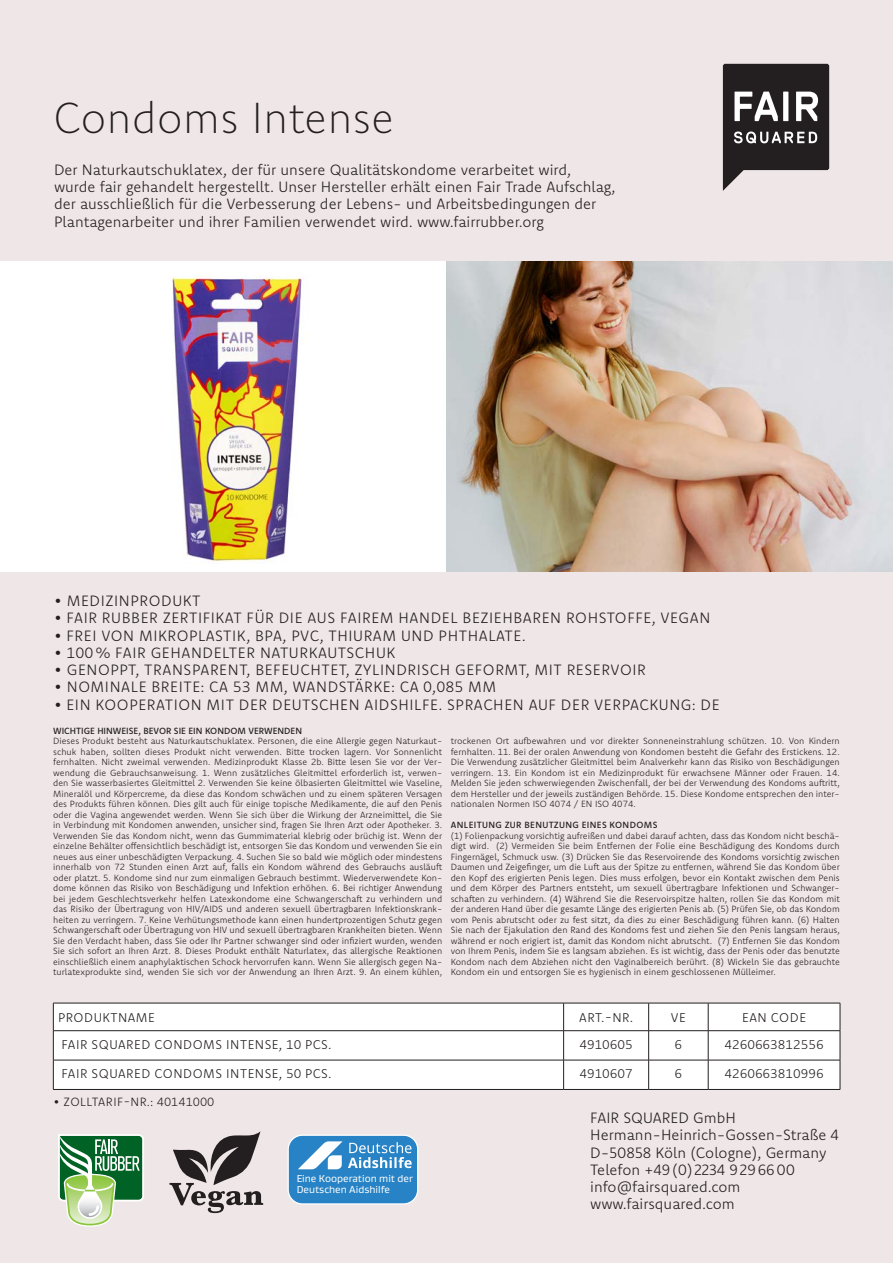
<style>
.page{position:relative;width:893px;height:1263px;background:#efe6e7}
.page>*{position:absolute;margin:0;border:0;box-sizing:border-box;transform-origin:0 0}
.t1{font:200 43.5px "Komet Pro";color:#231f20}
.Fliesstext{font:300 15px/17.2px "Komet Pro";color:#231f20}
.Fliesstext-2{font:300 15px "Komet Pro";letter-spacing:.04em;color:#231f20}
.t2{font:300 12.75px "Komet Pro";letter-spacing:.035em;color:#231f20}
.t3{font:300 12.75px "Komet Pro";color:#231f20}
.t4{font:300 12px "Komet Pro";color:#231f20}
.t5{font:10.35px/11.1px "Gustan";color:#fff}
.t6{font:300 9px/10.5px "Komet Pro";color:#231f20;text-align:justify}
.t7{font:500 9px "Komet Pro";color:#231f20}
.t8{font:500 9px "Komet Pro";letter-spacing:.04em;color:#231f20}
</style>
<div class="page">
<hr style="left:53px;top:1089px;width:511px;height:1px;background:#231f20">
<hr style="left:564px;top:1089px;width:85px;height:1px;background:#231f20">
<hr style="left:649px;top:1089px;width:59px;height:1px;background:#231f20">
<div style="left:53px;top:1003px;width:788px;height:86px;background:#fff"></div>
<hr style="left:708px;top:1089px;width:132px;height:1px;background:#231f20">
<div style="left:0;top:261px;width:446px;height:311px;background:#fff"></div>
<img style="left:446px;top:261px;width:447px;height:311px">
<svg style="left:723px;top:64px;width:106px;height:127px"></svg>
<svg style="left:58px;top:1134px;width:86px;height:93px"></svg>
<svg style="left:169px;top:1131px;width:94px;height:82px"></svg>
<img style="left:172px;top:277px;width:130px;height:285px">
<div style="left:288px;top:1135px;width:130px;height:69px;background:#2783c5;border-radius:14px"></div>
<div style="left:288px;top:1134px;width:130px;height:70px;border:1px solid #fff;border-radius:14px"></div>
<svg style="left:298px;top:1141px;width:114px;height:28px"></svg>
<p class="t1" style="left:53px;top:90px;width:343px">Condoms Intense</p>
<p class="Fliesstext" style="left:54px;top:161px;width:563px">Der Naturkautschuklatex, der für unsere Qualitätskondome verarbeitet wird, wurde fair gehandelt hergestellt. Unser Hersteller erhält einen Fair Trade Aufschlag, der ausschließlich für die Verbesserung der Lebens- und Arbeitsbedingungen der Plantagenarbeiter und ihrer Familien verwendet wird. www.fairrubber.org</p>
<p class="Fliesstext-2" style="left:54px;top:591px;width:148px">• MEDIZINPRODUKT</p>
<p class="Fliesstext-2" style="left:54px;top:608px;width:658px">• FAIR RUBBER ZERTIFIKAT FÜR DIE AUS FAIREM HANDEL BEZIEHBAREN ROHSTOFFE, VEGAN</p>
<p class="Fliesstext-2" style="left:54px;top:626px;width:473px">• FREI VON MIKROPLASTIK, BPA, PVC, THIURAM UND PHTHALATE.</p>
<p class="Fliesstext-2" style="left:54px;top:643px;width:343px">• 100% FAIR GEHANDELTER NATURKAUTSCHUK</p>
<p class="Fliesstext-2" style="left:54px;top:660px;width:594px">• GENOPPT, TRANSPARENT, BEFEUCHTET, ZYLINDRISCH GEFORMT, MIT RESERVOIR</p>
<p class="Fliesstext-2" style="left:54px;top:677px;width:444px">• NOMINALE BREITE: CA 53 MM, WANDSTÄRKE: CA 0,085 MM</p>
<p class="Fliesstext-2" style="left:54px;top:695px;width:667px">• EIN KOOPERATION MIT DER DEUTSCHEN AIDSHILFE. SPRACHEN AUF DER VERPACKUNG: DE</p>
<p class="t7" style="left:53px;top:725px;width:250px">WICHTIGE HINWEISE, BEVOR SIE EIN KONDOM VERWENDEN</p>
<p class="t6" style="left:53px;top:735px;width:391px">Dieses Produkt besteht aus Naturkautschuklatex. Personen, die eine Allergie gegen Naturkaut&shy;schuk haben, sollten dieses Produkt nicht verwenden. Bitte trocken lagern. Vor Sonnenlicht fernhalten. Nicht zweimal verwenden. Medizinprodukt Klasse 2b. Bitte lesen Sie vor der Ver&shy;wendung die Gebrauchsanweisung. 1. Wenn zusätzliches Gleitmittel erforderlich ist, verwen&shy;den Sie wasserbasiertes Gleitmittel 2. Verwenden Sie keine ölbasierten Gleitmittel wie Vaseline, Mineralöl und Körpercreme, da diese das Kondom schwächen und zu einem späteren Versagen des Produkts führen können. Dies gilt auch für einige topische Medikamente, die auf den Penis oder die Vagina angewendet werden. Wenn Sie sich über die Wirkung der Arzneimittel, die Sie in Verbindung mit Kondomen anwenden, unsicher sind, fragen Sie Ihren Arzt oder Apotheker. 3.<br>Verwenden Sie das Kondom nicht, wenn das Gummimaterial klebrig oder brüchig ist. Wenn der einzelne Behälter offensichtlich beschädigt ist, entsorgen Sie das Kondom und verwenden Sie ein neues aus einer unbeschädigten Verpackung. 4. Suchen Sie so bald wie möglich oder mindestens innerhalb von 72 Stunden einen Arzt auf, falls ein Kondom während des Gebrauchs ausläuft oder platzt. 5. Kondome sind nur zum einmaligen Gebrauch bestimmt. Wiederverwendete Kon&shy;dome können das Risiko von Beschädigung und Infektion erhöhen. 6. Bei richtiger Anwendung bei jedem Geschlechtsverkehr helfen Latexkondome eine Schwangerschaft zu verhindern und das Risiko der Übertragung von HIV/AIDS und anderen sexuell übertragbaren Infektionskrank&shy;heiten zu verringern. 7. Keine Verhütungsmethode kann einen hundertprozentigen Schutz gegen Schwangerschaft oder Übertragung von HIV und sexuell übertragbaren Krankheiten bieten. Wenn Sie den Verdacht haben, dass Sie oder Ihr Partner schwanger sind oder infiziert wurden, wenden Sie sich sofort an Ihren Arzt. 8. Dieses Produkt enthält Naturlatex, das allergische Reaktionen einschließlich einem anaphylaktischen Schock hervorrufen kann. Wenn Sie allergisch gegen Na&shy;turlatexprodukte sind, wenden Sie sich vor der Anwendung an Ihren Arzt. 9. An einem kühlen,</p>
<p class="t6" style="left:451px;top:735px;width:391px">trockenen Ort aufbewahren und vor direkter Sonneneinstrahlung schützen. 10. Von Kindern fernhalten. 11. Bei der oralen Anwendung von Kondomen besteht die Gefahr des Erstickens. 12.<br>Die Verwendung zusätzlicher Gleitmittel beim Analverkehr kann das Risiko von Beschädigungen verringern. 13. Ein Kondom ist ein Medizinprodukt für erwachsene Männer oder Frauen. 14.<br>Melden Sie jeden schwerwiegenden Zwischenfall, der bei der Verwendung des Kondoms auftritt, dem Hersteller und der jeweils zuständigen Behörde. 15. Diese Kondome entsprechen den inter&shy;nationalen Normen ISO 4074 / EN ISO 4074.</p>
<p class="t8" style="left:451px;top:819px;width:208px">ANLEITUNG ZUR BENUTZUNG EINES KONDOMS</p>
<p class="t6" style="left:451px;top:830px;width:391px">(1) Folienpackung vorsichtig aufreißen und dabei darauf achten, dass das Kondom nicht beschä&shy;digt wird. (2) Vermeiden Sie beim Entfernen der Folie eine Beschädigung des Kondoms durch Fingernägel, Schmuck usw. (3) Drücken Sie das Reservoirende des Kondoms vorsichtig zwischen Daumen und Zeigefinger, um die Luft aus der Spitze zu entfernen, während Sie das Kondom über den Kopf des erigierten Penis legen. Dies muss erfolgen, bevor ein Kontakt zwischen dem Penis und dem Körper des Partners entsteht, um sexuell übertragbare Infektionen und Schwanger&shy;schaften zu verhindern. (4) Während Sie die Reservoirspitze halten, rollen Sie das Kondom mit der anderen Hand über die gesamte Länge des erigierten Penis ab. (5) Prüfen Sie, ob das Kondom vom Penis abrutscht oder zu fest sitzt, da dies zu einer Beschädigung führen kann. (6) Halten Sie nach der Ejakulation den Rand des Kondoms fest und ziehen Sie den Penis langsam heraus, während er noch erigiert ist, damit das Kondom nicht abrutscht. (7) Entfernen Sie das Kondom von Ihrem Penis, indem Sie es langsam abziehen. Es ist wichtig, dass der Penis oder das benutzte Kondom nach dem Abziehen nicht den Vaginalbereich berührt. (8) Wickeln Sie das gebrauchte Kondom ein und entsorgen Sie es hygienisch in einem geschlossenen Mülleimer.</p>
<p class="t2" style="left:58px;top:1009px;width:98px">PRODUKTNAME</p>
<p class="t2" style="left:579px;top:1009px;width:56px">ART.-NR.</p>
<p class="t2" style="left:671px;top:1009px;width:16px">VE</p>
<p class="t2" style="left:742px;top:1009px;width:65px">EAN CODE</p>
<p class="t2" style="left:61px;top:1036px;width:272px">FAIR SQUARED CONDOMS INTENSE, 10 PCS.</p>
<p class="t3" style="left:579px;top:1036px;width:55px">4910605</p>
<p class="t2" style="left:675px;top:1036px;width:9px">6</p>
<p class="t3" style="left:724px;top:1036px;width:101px">4260663812556</p>
<p class="t2" style="left:61px;top:1065px;width:272px">FAIR SQUARED CONDOMS INTENSE, 50 PCS.</p>
<p class="t3" style="left:579px;top:1065px;width:55px">4910607</p>
<p class="t2" style="left:675px;top:1065px;width:9px">6</p>
<p class="t3" style="left:724px;top:1065px;width:101px">4260663810996</p>
<p class="t4" style="left:53px;top:1094px;width:163px">• ZOLLTARIF-NR.: 40141000</p>
<p class="t5" style="left:297px;top:1172px;width:118px">Eine Kooperation mit der<br>Deutschen Aidshilfe</p>
<p class="Fliesstext" style="left:590px;top:1109px;width:147px">FAIR SQUARED GmbH</p>
<p class="Fliesstext" style="left:590px;top:1126px;width:250px">Hermann-Heinrich-Gossen-Straße 4</p>
<p class="Fliesstext" style="left:590px;top:1143px;width:238px">D-50858 Köln (Cologne), Germany</p>
<p class="Fliesstext" style="left:590px;top:1161px;width:206px">Telefon +49(0) 2234 9296600</p>
<p class="Fliesstext" style="left:590px;top:1178px;width:152px">info@fairsquared.com</p>
<p class="Fliesstext" style="left:590px;top:1195px;width:146px">www.fairsquared.com</p>
</div>
